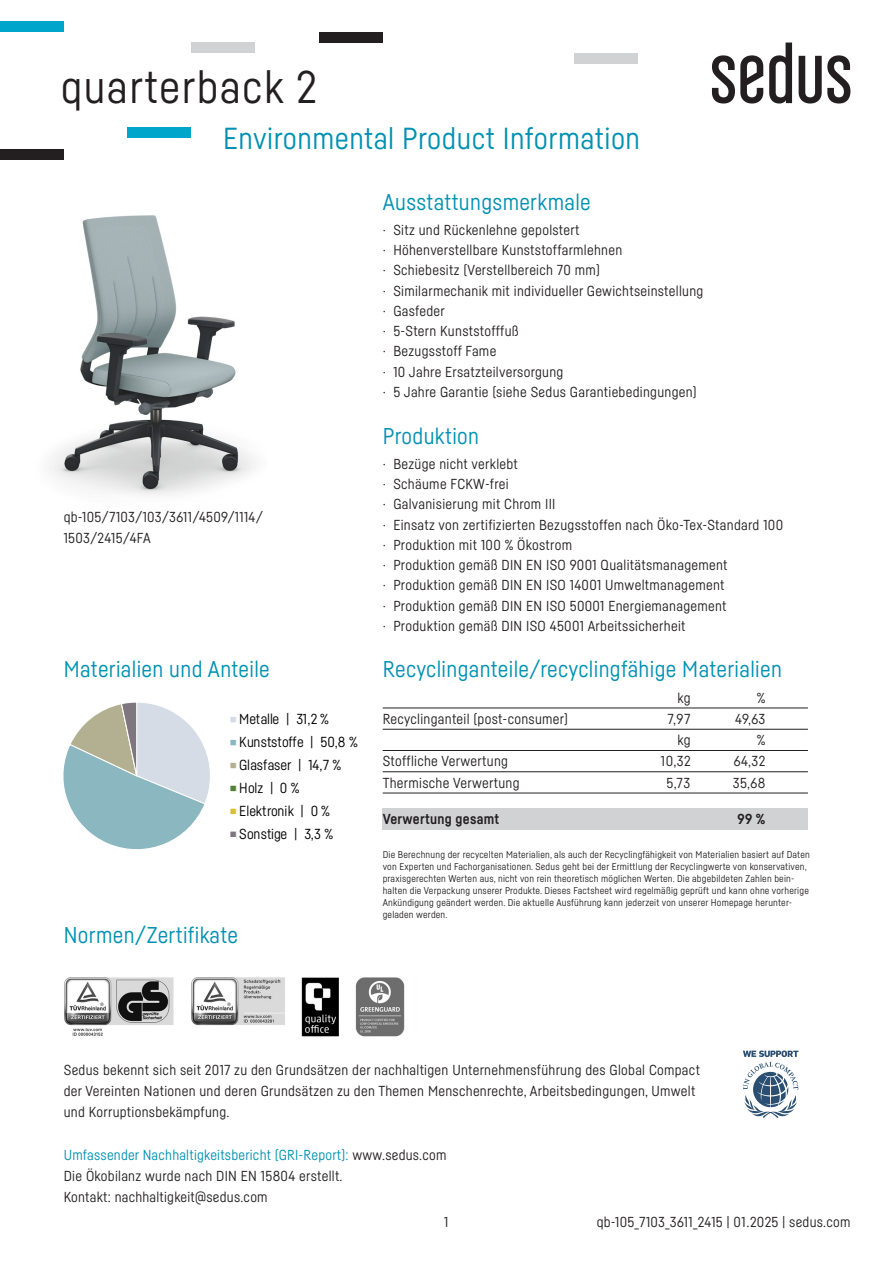
<style>
.page{position:relative;width:893px;height:1263px;background:#fff}
.page>*{position:absolute;margin:0;border:0;box-sizing:border-box;transform-origin:0 0}
.t1{font:45px "Sedus Sans";letter-spacing:.03em;color:#231f20}
.t2{font:30px "Sedus Sans";letter-spacing:.015em;color:#0091b2}
.t3{font:22.5px "Sedus Sans";letter-spacing:.015em;color:#0091b2}
.t4{font:14.25px/20.2px "Sedus Sans";letter-spacing:.02em;color:#231f20}
.t5{font:14.25px/23.1px "Sedus Sans";letter-spacing:.01em;color:#000}
.t6{font:700 14.25px "Sedus Sans";letter-spacing:.02em;color:#231f20}
.t7{font:9.75px/12px "Sedus Sans";letter-spacing:.02em;color:#231f20}
.s1{color:#0091b2}
</style>
<div class="page">
<div style="left:383px;top:808px;width:425px;height:21px;background:#d1d2d4"></div>
<img style="left:49px;top:215px;width:206px;height:280px">
<svg style="left:712px;top:55px;width:51px;height:49px"></svg>
<svg style="left:769px;top:43px;width:23px;height:61px"></svg>
<svg style="left:799px;top:55px;width:51px;height:49px"></svg>
<img style="left:64px;top:977px;width:341px;height:60px">
<svg style="left:743px;top:1050px;width:55px;height:68px"></svg>
<hr style="left:383px;top:708px;width:425px;height:1px;background:#231f20">
<hr style="left:383px;top:729px;width:425px;height:1px;background:#231f20">
<hr style="left:383px;top:750px;width:425px;height:1px;background:#231f20">
<hr style="left:383px;top:771px;width:425px;height:1px;background:#231f20">
<hr style="left:383px;top:793px;width:425px;height:1px;background:#231f20">
<div style="left:0;top:21px;width:64px;height:11px;background:#00a5cb"></div>
<div style="left:191px;top:43px;width:64px;height:10px;background:#d1d2d4"></div>
<div style="left:574px;top:53px;width:64px;height:11px;background:#d1d2d4"></div>
<div style="left:128px;top:128px;width:63px;height:10px;background:#00a5cb"></div>
<div style="left:0;top:149px;width:64px;height:10px;background:#231f20"></div>
<div style="left:319px;top:32px;width:64px;height:11px;background:#231f20"></div>
<svg style="left:63px;top:702px;width:174px;height:147px"></svg>
<h1 class="t1" style="left:61px;top:59px;width:258px">quarterback 2</h1>
<h2 class="t2" style="left:223px;top:120px;width:418px">Environmental Product Information</h2>
<h3 class="t3" style="left:383px;top:188px;width:210px">Ausstattungsmerkmale</h3>
<p class="t4" style="left:383px;top:219px;width:322px">· Sitz und Rückenlehne gepolstert<br>· Höhenverstellbare Kunststoffarmlehnen<br>· Schiebesitz (Verstellbereich 70 mm)<br>· Similarmechanik mit individueller Gewichtseinstellung · Gasfeder<br>· 5-Stern Kunststofffuß<br>· Bezugsstoff Fame<br>· 10 Jahre Ersatzteilversorgung<br>· 5 Jahre Garantie (siehe Sedus Garantiebedingungen)</p>
<p class="t4" style="left:64px;top:506px;width:201px;line-height:21.3px">qb-105/7103/103/3611/4509/1114/<br>1503/2415/4FA</p>
<h3 class="t3" style="left:64px;top:656px;width:207px">Materialien und Anteile</h3>
<p class="t5" style="left:239px;top:707px;width:120px">Metalle | 31,2 %<br>Kunststoffe | 50,8 %<br>Glasfaser | 14,7 %<br>Holz | 0 %<br>Elektronik | 0 %<br>Sonstige | 3,3 %</p>
<h3 class="t3" style="left:64px;top:922px;width:176px">Normen/Zertifikate</h3>
<h3 class="t3" style="left:383px;top:422px;width:98px">Produktion</h3>
<p class="t4" style="left:383px;top:453px;width:402px">· Bezüge nicht verklebt<br>· Schäume FCKW-frei<br>· Galvanisierung mit Chrom III<br>· Einsatz von zertifizierten Bezugsstoffen nach Öko-Tex-Standard 100 · Produktion mit 100 % Ökostrom<br>· Produktion gemäß DIN EN ISO 9001 Qualitätsmanagement<br>· Produktion gemäß DIN EN ISO 14001 Umweltmanagement<br>· Produktion gemäß DIN EN ISO 50001 Energiemanagement<br>· Produktion gemäß DIN ISO 45001 Arbeitssicherheit</p>
<h3 class="t3" style="left:383px;top:656px;width:401px">Recyclinganteile/recyclingfähige Materialien</h3>
<p class="t4" style="left:678px;top:687px;width:15px">kg</p>
<p class="t4" style="left:757px;top:687px;width:10px">%</p>
<p class="t4" style="left:383px;top:708px;width:187px">Recyclinganteil (post-consumer)</p>
<p class="t4" style="left:667px;top:708px;width:24px">7,97</p>
<p class="t4" style="left:735px;top:708px;width:32px">49,63</p>
<p class="t4" style="left:678px;top:730px;width:15px">kg</p>
<p class="t4" style="left:757px;top:730px;width:10px">%</p>
<p class="t4" style="left:383px;top:751px;width:127px">Stoffliche Verwertung</p>
<p class="t4" style="left:661px;top:751px;width:31px">10,32</p>
<p class="t4" style="left:734px;top:751px;width:33px">64,32</p>
<p class="t4" style="left:383px;top:772px;width:138px">Thermische Verwertung</p>
<p class="t4" style="left:666px;top:772px;width:25px">5,73</p>
<p class="t4" style="left:733px;top:772px;width:34px">35,68</p>
<p class="t6" style="left:383px;top:810px;width:118px">Verwertung gesamt</p>
<p class="t6" style="left:737px;top:810px;width:29px">99 %</p>
<p class="t7" style="left:383px;top:849px;width:429px">Die Berechnung der recycelten Materialien, als auch der Recyclingfähigkeit von Materialien basiert auf Daten von Experten und Fachorganisationen. Sedus geht bei der Ermittlung der Recyclingwerte von konservativen, praxisgerechten Werten aus, nicht von rein theoretisch möglichen Werten. Die abgebildeten Zahlen bein&shy;halten die Verpackung unserer Produkte. Dieses Factsheet wird regelmäßig geprüft und kann ohne vorherige Ankündigung geändert werden. Die aktuelle Ausführung kann jederzeit von unserer Homepage herunter&shy;geladen werden.</p>
<p class="t4" style="left:64px;top:1059px;width:638px;line-height:21.3px">Sedus bekennt sich seit 2017 zu den Grundsätzen der nachhaltigen Unternehmensführung des Global Compact der Vereinten Nationen und deren Grundsätzen zu den Themen Menschenrechte, Arbeitsbedingungen, Umwelt und Korruptionsbekämpfung.</p>
<p class="t4" style="left:64px;top:1144px;width:384px;line-height:21.3px"><span class="s1">Umfassender Nachhaltigkeitsbericht (GRI-Report):</span> www.sedus.com<br>Die Ökobilanz wurde nach DIN EN 15804 erstellt.<br>Kontakt: nachhaltigkeit@sedus.com</p>
<p class="t4" style="left:444px;top:1211px;width:6px">1</p>
<p class="t4" style="left:597px;top:1211px;width:255px">qb-105_7103_3611_2415 | 01.2025 | sedus.com</p>
</div>
